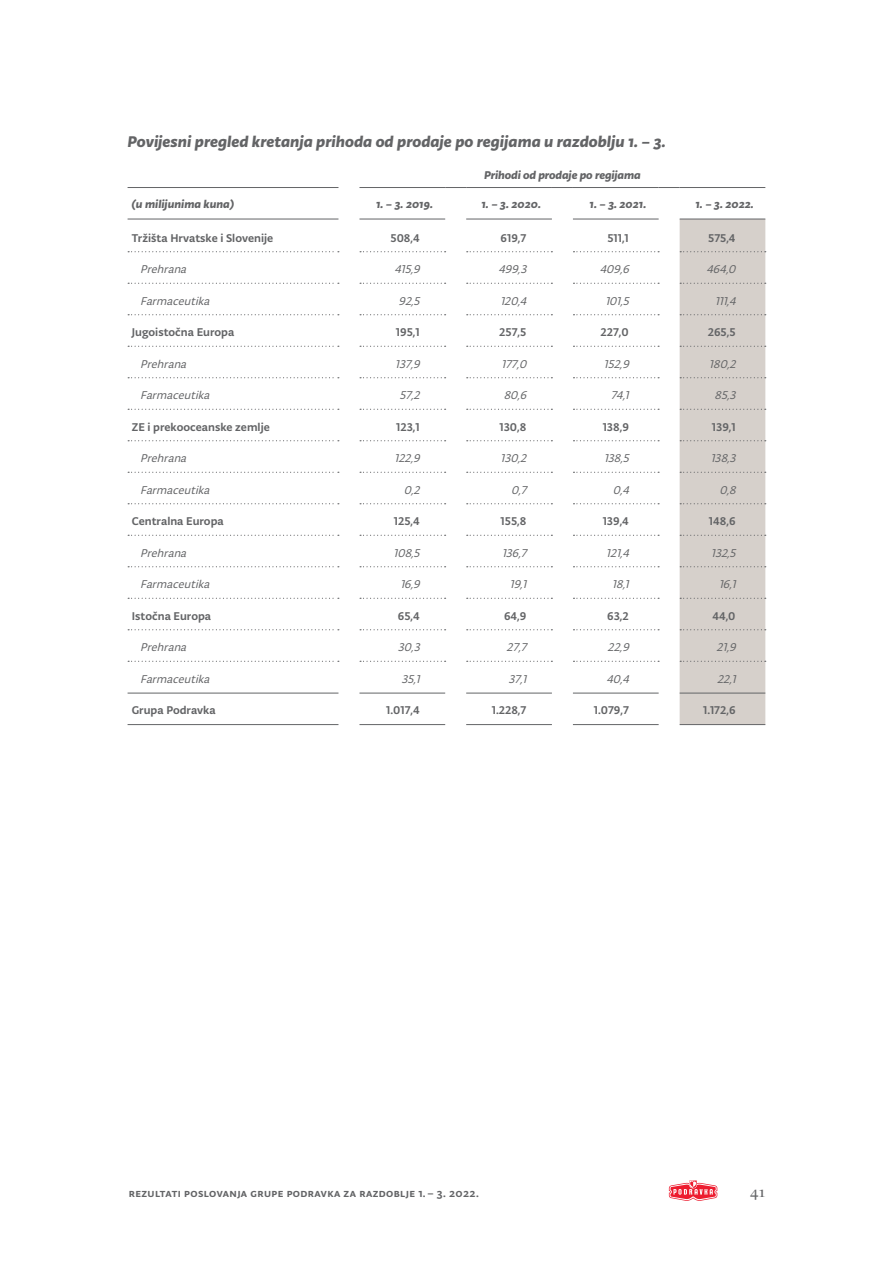
<style>
.page{position:relative;width:893px;height:1263px;background:#fff}
.page>*{position:absolute;margin:0;border:0;box-sizing:border-box;transform-origin:0 0}
.t1{font:16.5px "Typonine Sans Bld Ita";color:#636466}
.t2{font:16.5px "Thema";color:#636466}
.t3{font:italic 12px "Typonine Sans";color:#636466}
.t4{font:500 12px "Typonine Sans";color:#636466}
.t5{font:12px "Typonine Sans Bld Ita";color:#636466}
.t6{font:500 12px "Typonine Sans";letter-spacing:.03em;color:#636466}
</style>
<div class="page">
<svg style="left:669px;top:1180px;width:48px;height:21px"></svg>
<svg style="left:128px;top:251px;width:211px;height:1px"></svg>
<svg style="left:360px;top:251px;width:86px;height:1px"></svg>
<svg style="left:467px;top:251px;width:85px;height:1px"></svg>
<svg style="left:573px;top:251px;width:86px;height:1px"></svg>
<svg style="left:128px;top:283px;width:211px;height:1px"></svg>
<svg style="left:360px;top:283px;width:86px;height:1px"></svg>
<svg style="left:467px;top:283px;width:85px;height:1px"></svg>
<svg style="left:445px;top:187px;width:21px;height:1px"></svg>
<svg style="left:552px;top:187px;width:21px;height:1px"></svg>
<svg style="left:659px;top:187px;width:21px;height:1px"></svg>
<hr style="left:128px;top:187px;width:210px;height:1px;background:#636466">
<hr style="left:128px;top:219px;width:210px;height:1px;background:#636466">
<hr style="left:359px;top:187px;width:86px;height:1px;background:#636466">
<hr style="left:359px;top:219px;width:86px;height:1px;background:#636466">
<hr style="left:466px;top:187px;width:86px;height:1px;background:#636466">
<hr style="left:466px;top:219px;width:86px;height:1px;background:#636466">
<hr style="left:573px;top:187px;width:86px;height:1px;background:#636466">
<hr style="left:573px;top:219px;width:86px;height:1px;background:#636466">
<hr style="left:680px;top:187px;width:85px;height:1px;background:#636466">
<hr style="left:128px;top:693px;width:210px;height:1px;background:#636466">
<hr style="left:128px;top:724px;width:210px;height:1px;background:#636466">
<hr style="left:359px;top:693px;width:86px;height:1px;background:#636466">
<hr style="left:359px;top:724px;width:86px;height:1px;background:#636466">
<hr style="left:466px;top:693px;width:86px;height:1px;background:#636466">
<hr style="left:466px;top:724px;width:86px;height:1px;background:#636466">
<hr style="left:573px;top:693px;width:86px;height:1px;background:#636466">
<hr style="left:573px;top:724px;width:86px;height:1px;background:#636466">
<hr style="left:680px;top:724px;width:85px;height:1px;background:#636466">
<svg style="left:573px;top:283px;width:86px;height:1px"></svg>
<svg style="left:128px;top:314px;width:211px;height:1px"></svg>
<svg style="left:360px;top:314px;width:86px;height:1px"></svg>
<svg style="left:467px;top:314px;width:85px;height:1px"></svg>
<svg style="left:573px;top:314px;width:86px;height:1px"></svg>
<svg style="left:128px;top:346px;width:211px;height:1px"></svg>
<svg style="left:360px;top:346px;width:86px;height:1px"></svg>
<svg style="left:467px;top:346px;width:85px;height:1px"></svg>
<svg style="left:573px;top:346px;width:86px;height:1px"></svg>
<svg style="left:128px;top:377px;width:211px;height:1px"></svg>
<svg style="left:360px;top:377px;width:86px;height:1px"></svg>
<svg style="left:467px;top:377px;width:85px;height:1px"></svg>
<svg style="left:573px;top:377px;width:86px;height:1px"></svg>
<svg style="left:128px;top:409px;width:211px;height:1px"></svg>
<svg style="left:360px;top:409px;width:86px;height:1px"></svg>
<svg style="left:467px;top:409px;width:85px;height:1px"></svg>
<svg style="left:573px;top:409px;width:86px;height:1px"></svg>
<svg style="left:128px;top:440px;width:211px;height:1px"></svg>
<svg style="left:360px;top:440px;width:86px;height:1px"></svg>
<svg style="left:467px;top:440px;width:85px;height:1px"></svg>
<svg style="left:573px;top:440px;width:86px;height:1px"></svg>
<svg style="left:128px;top:472px;width:211px;height:1px"></svg>
<svg style="left:360px;top:472px;width:86px;height:1px"></svg>
<svg style="left:467px;top:472px;width:85px;height:1px"></svg>
<svg style="left:573px;top:472px;width:86px;height:1px"></svg>
<svg style="left:128px;top:503px;width:211px;height:1px"></svg>
<svg style="left:360px;top:503px;width:86px;height:1px"></svg>
<svg style="left:467px;top:503px;width:85px;height:1px"></svg>
<svg style="left:573px;top:503px;width:86px;height:1px"></svg>
<svg style="left:128px;top:535px;width:211px;height:1px"></svg>
<svg style="left:360px;top:535px;width:86px;height:1px"></svg>
<svg style="left:467px;top:535px;width:85px;height:1px"></svg>
<svg style="left:573px;top:535px;width:86px;height:1px"></svg>
<svg style="left:128px;top:566px;width:211px;height:1px"></svg>
<svg style="left:360px;top:566px;width:86px;height:1px"></svg>
<svg style="left:467px;top:566px;width:85px;height:1px"></svg>
<svg style="left:573px;top:566px;width:86px;height:1px"></svg>
<svg style="left:128px;top:598px;width:211px;height:1px"></svg>
<svg style="left:360px;top:598px;width:86px;height:1px"></svg>
<svg style="left:467px;top:598px;width:85px;height:1px"></svg>
<svg style="left:573px;top:598px;width:86px;height:1px"></svg>
<svg style="left:128px;top:629px;width:211px;height:1px"></svg>
<svg style="left:360px;top:629px;width:86px;height:1px"></svg>
<svg style="left:467px;top:629px;width:85px;height:1px"></svg>
<svg style="left:573px;top:629px;width:86px;height:1px"></svg>
<svg style="left:128px;top:661px;width:211px;height:1px"></svg>
<svg style="left:360px;top:661px;width:86px;height:1px"></svg>
<svg style="left:467px;top:661px;width:85px;height:1px"></svg>
<svg style="left:573px;top:661px;width:86px;height:1px"></svg>
<div style="left:680px;top:219px;width:86px;height:505px;background:#d6d0cb"></div>
<h1 class="t1" style="left:128px;top:132px;width:540px">Povijesni pregled kretanja prihoda od prodaje po regijama u razdoblju 1. – 3.</h1>
<p class="t5" style="left:484px;top:167px;width:158px">Prihodi od prodaje po regijama</p>
<p class="t5" style="left:132px;top:197px;width:104px">(u milijunima kuna)</p>
<p class="t5" style="left:376px;top:197px;width:58px">1. – 3. 2019.</p>
<p class="t5" style="left:481px;top:197px;width:61px">1. – 3. 2020.</p>
<p class="t5" style="left:590px;top:197px;width:58px">1. – 3. 2021.</p>
<p class="t5" style="left:695px;top:197px;width:60px">1. – 3. 2022.</p>
<p class="t4" style="left:132px;top:230px;width:143px">Tržišta Hrvatske i Slovenije</p>
<p class="t4" style="left:390px;top:230px;width:31px">508,4</p>
<p class="t4" style="left:501px;top:230px;width:27px">619,7</p>
<p class="t4" style="left:607px;top:230px;width:23px">511,1</p>
<p class="t4" style="left:708px;top:230px;width:29px">575,4</p>
<p class="t3" style="left:140px;top:262px;width:51px">Prehrana</p>
<p class="t3" style="left:394px;top:262px;width:30px">415,9</p>
<p class="t3" style="left:498px;top:262px;width:33px">499,3</p>
<p class="t3" style="left:600px;top:262px;width:34px">409,6</p>
<p class="t3" style="left:706px;top:262px;width:34px">464,0</p>
<p class="t3" style="left:140px;top:294px;width:74px">Farmaceutika</p>
<p class="t3" style="left:399px;top:294px;width:26px">92,5</p>
<p class="t3" style="left:500px;top:294px;width:31px">120,4</p>
<p class="t3" style="left:605px;top:294px;width:28px">101,5</p>
<p class="t3" style="left:715px;top:294px;width:25px">111,4</p>
<p class="t4" style="left:132px;top:325px;width:104px">Jugoistočna Europa</p>
<p class="t4" style="left:396px;top:325px;width:25px">195,1</p>
<p class="t4" style="left:499px;top:325px;width:29px">257,5</p>
<p class="t4" style="left:601px;top:325px;width:30px">227,0</p>
<p class="t4" style="left:708px;top:325px;width:29px">265,5</p>
<p class="t3" style="left:140px;top:357px;width:51px">Prehrana</p>
<p class="t3" style="left:395px;top:357px;width:29px">137,9</p>
<p class="t3" style="left:502px;top:357px;width:30px">177,0</p>
<p class="t3" style="left:604px;top:357px;width:30px">152,9</p>
<p class="t3" style="left:709px;top:357px;width:31px">180,2</p>
<p class="t3" style="left:140px;top:388px;width:74px">Farmaceutika</p>
<p class="t3" style="left:399px;top:388px;width:25px">57,2</p>
<p class="t3" style="left:504px;top:388px;width:27px">80,6</p>
<p class="t3" style="left:611px;top:388px;width:23px">74,1</p>
<p class="t3" style="left:715px;top:388px;width:26px">85,3</p>
<p class="t4" style="left:132px;top:419px;width:140px">ZE i prekooceanske zemlje</p>
<p class="t4" style="left:396px;top:419px;width:25px">123,1</p>
<p class="t4" style="left:499px;top:419px;width:28px">130,8</p>
<p class="t4" style="left:603px;top:419px;width:28px">138,9</p>
<p class="t4" style="left:712px;top:419px;width:25px">139,1</p>
<p class="t3" style="left:140px;top:451px;width:51px">Prehrana</p>
<p class="t3" style="left:395px;top:451px;width:30px">122,9</p>
<p class="t3" style="left:501px;top:451px;width:30px">130,2</p>
<p class="t3" style="left:604px;top:451px;width:30px">138,5</p>
<p class="t3" style="left:711px;top:451px;width:30px">138,3</p>
<p class="t3" style="left:140px;top:483px;width:74px">Farmaceutika</p>
<p class="t3" style="left:404px;top:483px;width:21px">0,2</p>
<p class="t3" style="left:511px;top:483px;width:20px">0,7</p>
<p class="t3" style="left:613px;top:483px;width:21px">0,4</p>
<p class="t3" style="left:719px;top:483px;width:21px">0,8</p>
<p class="t4" style="left:132px;top:514px;width:93px">Centralna Europa</p>
<p class="t4" style="left:394px;top:514px;width:27px">125,4</p>
<p class="t4" style="left:500px;top:514px;width:27px">155,8</p>
<p class="t4" style="left:603px;top:514px;width:28px">139,4</p>
<p class="t4" style="left:709px;top:514px;width:28px">148,6</p>
<p class="t3" style="left:140px;top:546px;width:51px">Prehrana</p>
<p class="t3" style="left:393px;top:546px;width:31px">108,5</p>
<p class="t3" style="left:502px;top:546px;width:29px">136,7</p>
<p class="t3" style="left:606px;top:546px;width:27px">121,4</p>
<p class="t3" style="left:711px;top:546px;width:29px">132,5</p>
<p class="t3" style="left:140px;top:577px;width:74px">Farmaceutika</p>
<p class="t3" style="left:400px;top:577px;width:24px">16,9</p>
<p class="t3" style="left:510px;top:577px;width:21px">19,1</p>
<p class="t3" style="left:612px;top:577px;width:21px">18,1</p>
<p class="t3" style="left:719px;top:577px;width:21px">16,1</p>
<p class="t4" style="left:132px;top:608px;width:81px">Istočna Europa</p>
<p class="t4" style="left:398px;top:608px;width:23px">65,4</p>
<p class="t4" style="left:504px;top:608px;width:24px">64,9</p>
<p class="t4" style="left:607px;top:608px;width:23px">63,2</p>
<p class="t4" style="left:712px;top:608px;width:25px">44,0</p>
<p class="t3" style="left:140px;top:640px;width:51px">Prehrana</p>
<p class="t3" style="left:398px;top:640px;width:26px">30,3</p>
<p class="t3" style="left:507px;top:640px;width:25px">27,7</p>
<p class="t3" style="left:608px;top:640px;width:26px">22,9</p>
<p class="t3" style="left:717px;top:640px;width:24px">21,9</p>
<p class="t3" style="left:140px;top:672px;width:74px">Farmaceutika</p>
<p class="t3" style="left:401px;top:672px;width:23px">35,1</p>
<p class="t3" style="left:509px;top:672px;width:23px">37,1</p>
<p class="t3" style="left:606px;top:672px;width:27px">40,4</p>
<p class="t3" style="left:717px;top:672px;width:23px">22,1</p>
<p class="t4" style="left:132px;top:703px;width:85px">Grupa Podravka</p>
<p class="t4" style="left:386px;top:703px;width:35px">1.017,4</p>
<p class="t4" style="left:492px;top:703px;width:36px">1.228,7</p>
<p class="t4" style="left:594px;top:703px;width:37px">1.079,7</p>
<p class="t4" style="left:703px;top:703px;width:34px">1.172,6</p>
<p class="t6" style="left:129px;top:1186px;width:351px">rezultati poslovanja grupe podravka za razdoblje 1.– 3. 2022.</p>
<h1 class="t2" style="left:750px;top:1183px;width:17px">41</h1>
</div>
